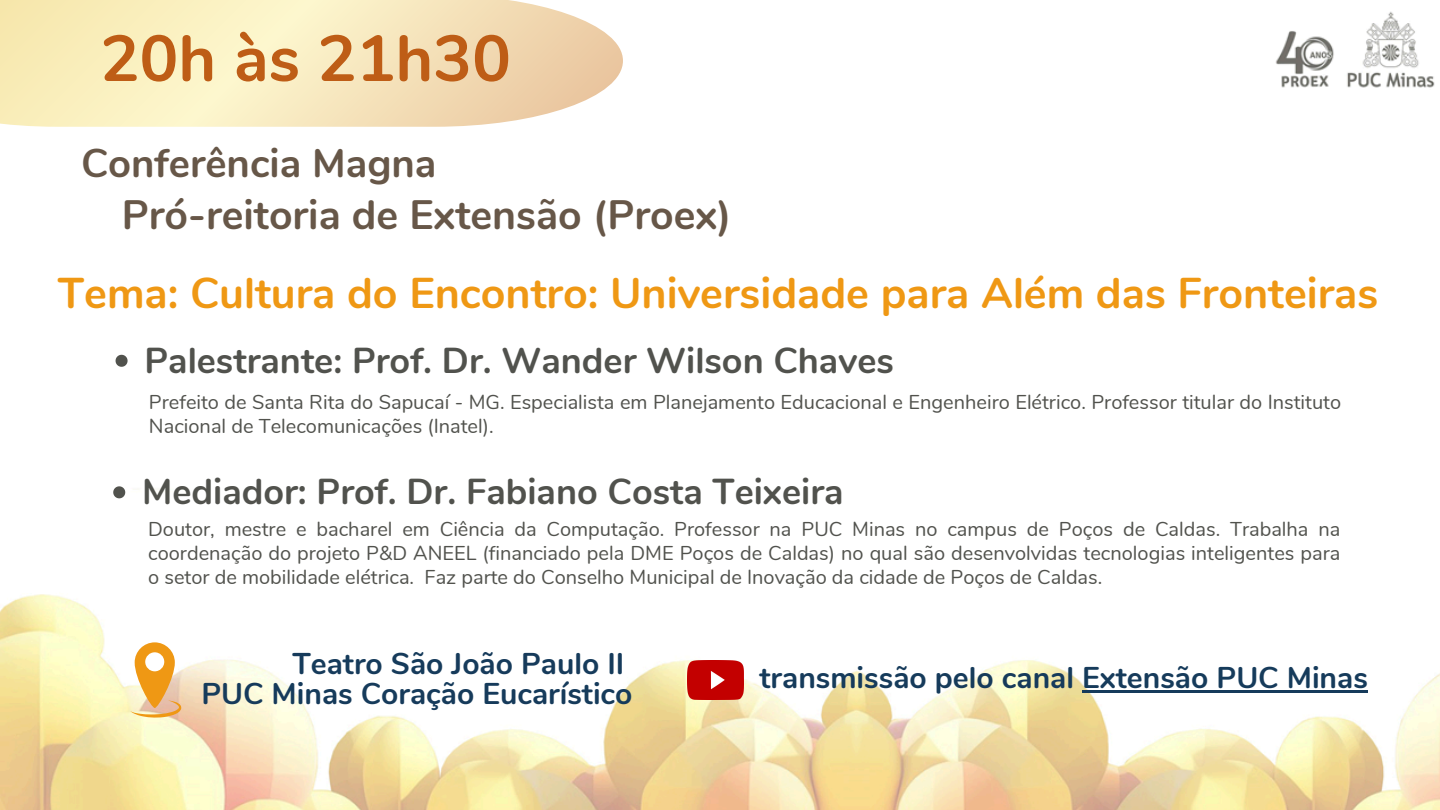
<style>
.page{position:relative;width:1440px;height:810px;background:#fff}
.page>*{position:absolute;margin:0;border:0;box-sizing:border-box;transform-origin:0 0}
.t1{font:700 64.8px "Nunito";color:#be5d16}
.t2{font:700 43px "Nunito";color:#ef9814}
.t3{font:700 41px "Nunito";color:#675748}
.t4{font:700 40px "Nunito";color:#675748}
.t5{font:700 36px "Nunito";color:#51524d}
.t6{font:700 30px/30px "Nunito";color:#163b5b;text-align:right}
.t7{font:20px/24px "Nunito";color:#51524d}
</style>
<div class="page">
<img style="left:0;top:11px;width:1440px;height:799px">
<div style="left:0;top:0;width:1071px;height:121px;background:#fff"></div>
<svg style="left:0;top:0;width:623px;height:127px;background:#f7e8bf"></svg>
<svg style="left:113px;top:486px;width:12px;height:12px"></svg>
<svg style="left:116px;top:355px;width:12px;height:12px"></svg>
<img style="left:687px;top:660px;width:56px;height:40px">
<hr style="left:1082px;top:690px;width:286px;height:3px;background:#163b5b">
<svg style="left:130px;top:642px;width:51px;height:75px"></svg>
<h1 class="t1" style="left:101px;top:15px;width:412px">20h às 21h30</h1>
<h2 class="t4" style="left:81px;top:136px;width:357px">Conferência Magna</h2>
<h2 class="t3" style="left:122px;top:188px;width:611px">Pró-reitoria de Extensão (Proex)</h2>
<h2 class="t2" style="left:58px;top:264px;width:1322px">Tema: Cultura do Encontro: Universidade para Além das Fronteiras</h2>
<p class="t5" style="left:145px;top:336px;width:751px">Palestrante: Prof. Dr. Wander Wilson Chaves</p>
<p class="t7" style="left:149px;top:391px;width:1194px">Prefeito de Santa Rita do Sapucaí - MG. Especialista em Planejamento Educacional e Engenheiro Elétrico. Professor titular do Instituto<br>Nacional de Telecomunicações (Inatel).</p>
<p class="t5" style="left:142px;top:468px;width:703px">Mediador: Prof. Dr. Fabiano Costa Teixeira</p>
<p class="t7" style="left:148px;top:517px;width:1194px;text-align:justify">Doutor, mestre e bacharel em Ciência da Computação. Professor na PUC Minas no campus de Poços de Caldas. Trabalha na coordenação do projeto P&amp;D ANEEL (financiado pela DME Poços de Caldas) no qual são desenvolvidas tecnologias inteligentes para o setor de mobilidade elétrica. Faz parte do Conselho Municipal de Inovação da cidade de Poços de Caldas.</p>
<p class="t6" style="left:201px;top:649px;width:433px">Teatro São João Paulo II<br>PUC Minas Coração Eucarístico</p>
<h4 class="t6" style="left:760px;top:663px;width:610px">transmissão pelo canal Extensão PUC Minas</h4>
</div>
